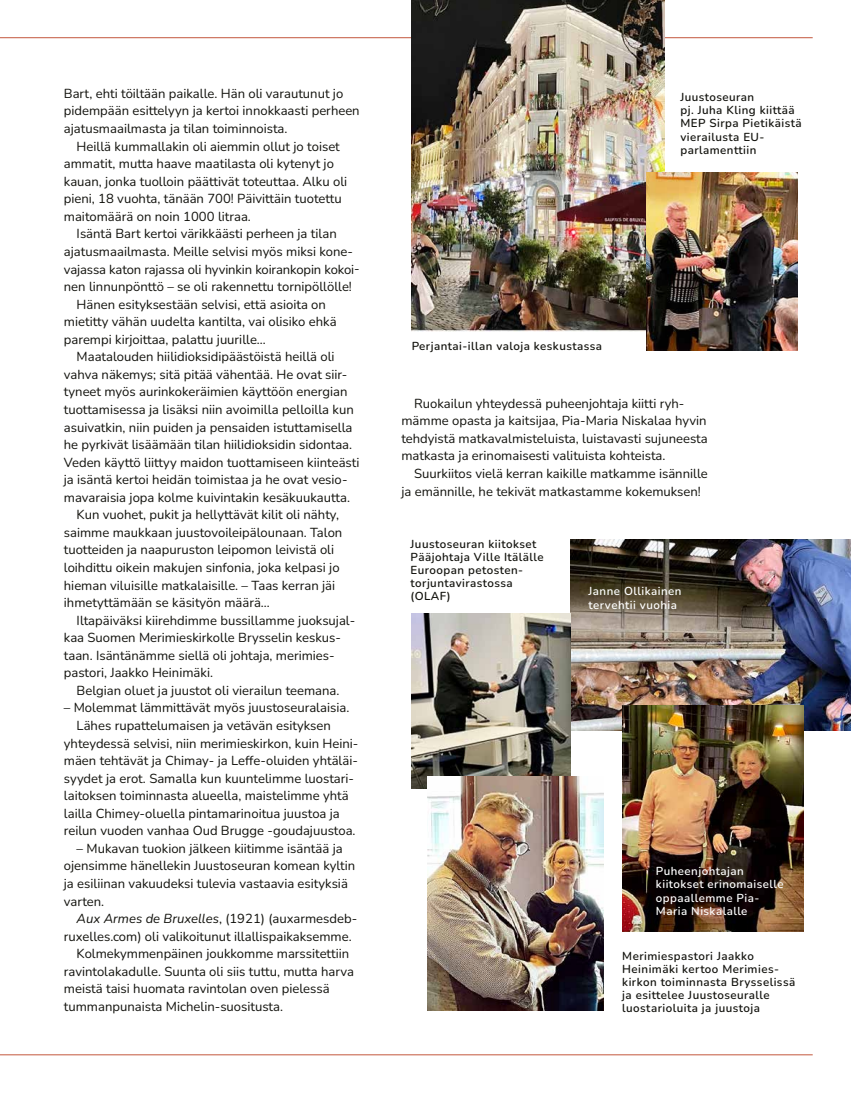
<style>
.page{position:relative;width:851px;height:1106px;background:#fff}
.page>*{position:absolute;margin:0;border:0;box-sizing:border-box;transform-origin:0 0}
.t1{font:13.05px/17.5px "Nunito";color:#12120d}
.t2{font:600 11.55px/13.2px "Nunito";letter-spacing:.04em;color:#12120d}
.t3{font:600 11.55px/13.2px "Nunito";letter-spacing:.04em;color:#fff}
.s1{font-style:italic}
</style>
<div class="page">
<hr style="left:0;top:37px;width:812px;height:1px;background:#c3573d">
<hr style="left:0;top:1054px;width:812px;height:1px;background:#c3573d">
<img style="left:411px;top:0;width:253px;height:331px">
<img style="left:646px;top:172px;width:151px;height:178px">
<img style="left:570px;top:540px;width:280px;height:190px">
<img style="left:411px;top:614px;width:159px;height:174px">
<img style="left:427px;top:776px;width:176px;height:234px">
<img style="left:622px;top:705px;width:180px;height:226px">
<p class="t1" style="left:64px;top:84px;width:281px">Bart, ehti töiltään paikalle. Hän oli varautunut jo</p>
<p class="t1" style="left:64px;top:102px;width:297px">pidempään esittelyyn ja kertoi innokkaasti perheen</p>
<p class="t1" style="left:64px;top:119px;width:225px">ajatusmaailmasta ja tilan toiminnoista.</p>
<p class="t1" style="left:77px;top:137px;width:265px">Heillä kummallakin oli aiemmin ollut jo toiset</p>
<p class="t1" style="left:64px;top:154px;width:271px">ammatit, mutta haave maatilasta oli kytenyt jo</p>
<p class="t1" style="left:64px;top:172px;width:285px">kauan, jonka tuolloin päättivät toteuttaa. Alku oli</p>
<p class="t1" style="left:64px;top:189px;width:279px">pieni, 18 vuohta, tänään 700! Päivittäin tuotettu</p>
<p class="t1" style="left:64px;top:207px;width:188px">maitomäärä on noin 1000 litraa.</p>
<p class="t1" style="left:77px;top:225px;width:261px">Isäntä Bart kertoi värikkäästi perheen ja tilan</p>
<p class="t1" style="left:64px;top:242px;width:289px">ajatusmaailmasta. Meille selvisi myös miksi kone-</p>
<p class="t1" style="left:64px;top:260px;width:297px">vajassa katon rajassa oli hyvinkin koirankopin kokoi-</p>
<p class="t1" style="left:64px;top:277px;width:289px">nen linnunpönttö – se oli rakennettu tornipöllölle!</p>
<p class="t1" style="left:77px;top:295px;width:251px">Hänen esityksestään selvisi, että asioita on</p>
<p class="t1" style="left:64px;top:312px;width:274px">mietitty vähän uudelta kantilta, vai olisiko ehkä</p>
<p class="t1" style="left:64px;top:330px;width:203px">parempi kirjoittaa, palattu juurille…</p>
<p class="t1" style="left:77px;top:347px;width:259px">Maatalouden hiilidioksidipäästöistä heillä oli</p>
<p class="t1" style="left:64px;top:365px;width:285px">vahva näkemys; sitä pitää vähentää. He ovat siir-</p>
<p class="t1" style="left:64px;top:382px;width:285px">tyneet myös aurinkokeräimien käyttöön energian</p>
<p class="t1" style="left:64px;top:400px;width:291px">tuottamisessa ja lisäksi niin avoimilla pelloilla kun</p>
<p class="t1" style="left:64px;top:418px;width:290px">asuivatkin, niin puiden ja pensaiden istuttamisella</p>
<p class="t1" style="left:64px;top:435px;width:290px">he pyrkivät lisäämään tilan hiilidioksidin sidontaa.</p>
<p class="t1" style="left:64px;top:453px;width:297px">Veden käyttö liittyy maidon tuottamiseen kiinteästi</p>
<p class="t1" style="left:64px;top:470px;width:285px">ja isäntä kertoi heidän toimistaa ja he ovat vesio-</p>
<p class="t1" style="left:64px;top:488px;width:287px">mavaraisia jopa kolme kuivintakin kesäkuukautta.</p>
<p class="t1" style="left:77px;top:505px;width:264px">Kun vuohet, pukit ja hellyttävät kilit oli nähty,</p>
<p class="t1" style="left:64px;top:523px;width:280px">saimme maukkaan juustovoileipälounaan. Talon</p>
<p class="t1" style="left:64px;top:540px;width:272px">tuotteiden ja naapuruston leipomon leivistä oli</p>
<p class="t1" style="left:64px;top:558px;width:277px">loihdittu oikein makujen sinfonia, joka kelpasi jo</p>
<p class="t1" style="left:64px;top:576px;width:273px">hieman viluisille matkalaisille. – Taas kerran jäi</p>
<p class="t1" style="left:64px;top:593px;width:207px">ihmetyttämään se käsityön määrä…</p>
<p class="t1" style="left:77px;top:611px;width:280px">Iltapäiväksi kiirehdimme bussillamme juoksujal-</p>
<p class="t1" style="left:64px;top:628px;width:279px">kaa Suomen Merimieskirkolle Brysselin keskus-</p>
<p class="t1" style="left:64px;top:646px;width:270px">taan. Isäntänämme siellä oli johtaja, merimies-</p>
<p class="t1" style="left:64px;top:663px;width:151px">pastori, Jaakko Heinimäki.</p>
<p class="t1" style="left:77px;top:681px;width:264px">Belgian oluet ja juustot oli vierailun teemana.</p>
<p class="t1" style="left:64px;top:698px;width:287px">– Molemmat lämmittävät myös juustoseuralaisia.</p>
<p class="t1" style="left:77px;top:716px;width:256px">Lähes rupattelumaisen ja vetävän esityksen</p>
<p class="t1" style="left:64px;top:733px;width:296px">yhteydessä selvisi, niin merimieskirkon, kuin Heini-</p>
<p class="t1" style="left:64px;top:751px;width:295px">mäen tehtävät ja Chimay- ja Leffe-oluiden yhtäläi-</p>
<p class="t1" style="left:64px;top:769px;width:291px">syydet ja erot. Samalla kun kuuntelimme luostari-</p>
<p class="t1" style="left:64px;top:786px;width:286px">laitoksen toiminnasta alueella, maistelimme yhtä</p>
<p class="t1" style="left:64px;top:804px;width:277px">lailla Chimey-oluella pintamarinoitua juustoa ja</p>
<p class="t1" style="left:64px;top:821px;width:293px">reilun vuoden vanhaa Oud Brugge -goudajuustoa.</p>
<p class="t1" style="left:64px;top:839px;width:293px;text-indent:13px">– Mukavan tuokion jälkeen kiitimme isäntää ja ojensimme hänellekin Juustoseuran komean kyltin ja esiliinan vakuudeksi tulevia vastaavia esityksiä varten.</p>
<p class="t1" style="left:77px;top:909px;width:282px"><span class="s1">Aux Armes de Bruxelles</span>, (1921) (auxarmesdeb-</p>
<p class="t1" style="left:64px;top:927px;width:289px">ruxelles.com) oli valikoitunut illallispaikaksemme.</p>
<p class="t1" style="left:77px;top:944px;width:274px">Kolmekymmenpäinen joukkomme marssitettiin</p>
<p class="t1" style="left:64px;top:962px;width:291px">ravintolakadulle. Suunta oli siis tuttu, mutta harva</p>
<p class="t1" style="left:64px;top:979px;width:267px">meistä taisi huomata ravintolan oven pielessä</p>
<p class="t1" style="left:64px;top:997px;width:221px">tummanpunaista Michelin-suositusta.</p>
<p class="t2" style="left:411px;top:339px;width:192px">Perjantai-illan valoja keskustassa</p>
<p class="t2" style="left:680px;top:90px;width:123px">Juustoseuran<br>pj. Juha Kling kiittää<br>MEP Sirpa Pietikäistä vierailusta EU&shy;parlamenttiin</p>
<p class="t1" style="left:401px;top:394px;width:308px;text-indent:13px">Ruokailun yhteydessä puheenjohtaja kiitti ryh&shy;mämme opasta ja kaitsijaa, Pia-Maria Niskalaa hyvin tehdyistä matkavalmisteluista, luistavasti sujuneesta matkasta ja erinomaisesti valituista kohteista.</p>
<p class="t1" style="left:401px;top:464px;width:308px;text-indent:13px">Suurkiitos vielä kerran kaikille matkamme isännille ja emännille, he tekivät matkastamme kokemuksen!</p>
<p class="t2" style="left:410px;top:536px;width:135px">Juustoseuran kiitokset<br>Pääjohtaja Ville Itälälle<br>Euroopan petosten&shy;torjuntavirastossa (OLAF)</p>
<p class="t3" style="left:588px;top:584px;width:94px">Janne Ollikainen tervehtii vuohia</p>
<p class="t3" style="left:656px;top:864px;width:129px">Puheenjohtajan kiitokset erinomaiselle oppaallemme Pia-<br>Maria Niskalalle</p>
<p class="t2" style="left:622px;top:948px;width:174px">Merimiespastori Jaakko<br>Heinimäki kertoo Merimies&shy;kirkon toiminnasta Brysselissä ja esittelee Juustoseuralle luostarioluita ja juustoja</p>
</div>
